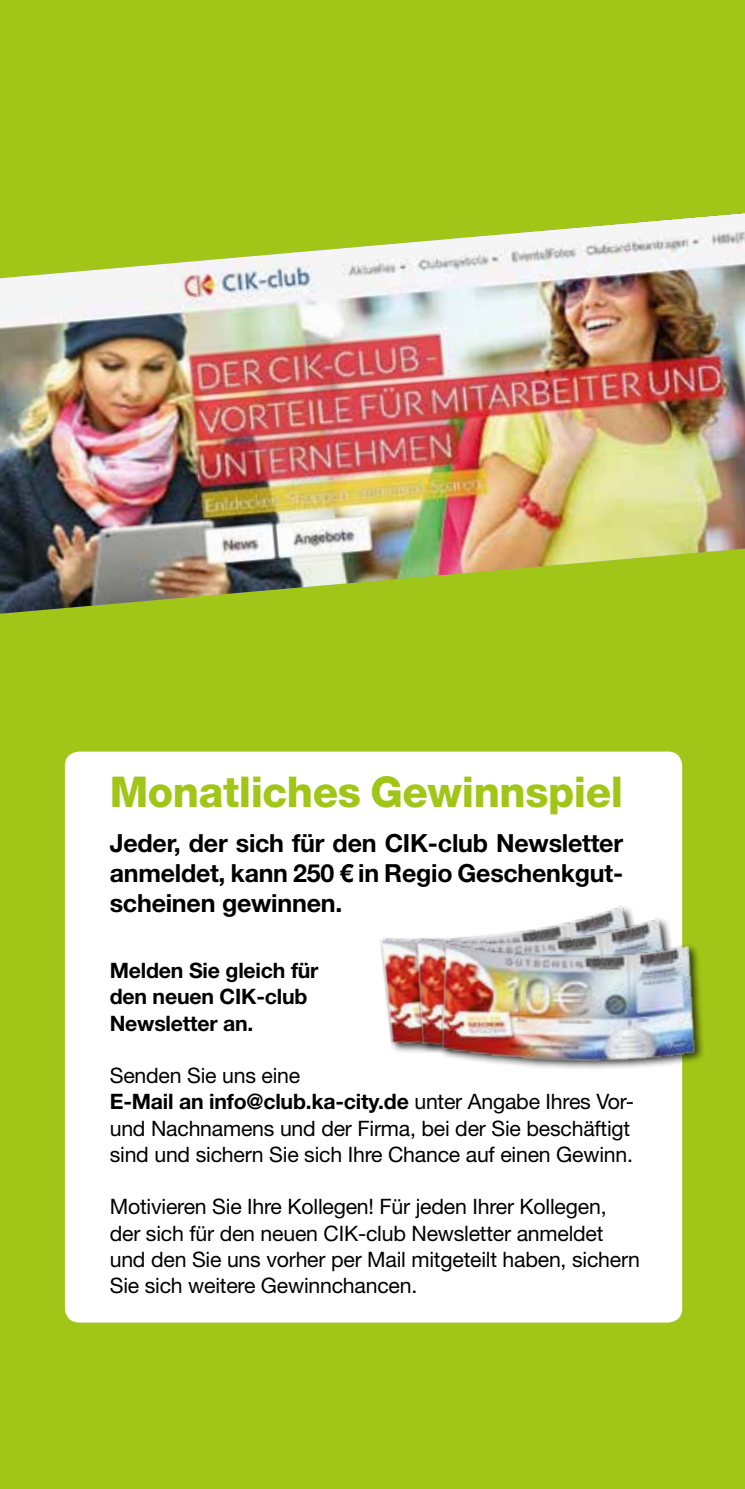
<style>
.page{position:relative;width:745px;height:1489px;background:#fff}
.page>*{position:absolute;margin:0;border:0;box-sizing:border-box;transform-origin:0 0}
.t1{font:800 42.5px "Helvetica Neue LT Std";letter-spacing:-.01em;color:#a2c617}
.t2{font:700 25px/30px "Helvetica Neue LT Std";letter-spacing:-.01em;color:#000;text-align:justify}
.t3{font:21.25px/26.2px "Helvetica Neue LT Std";letter-spacing:-.01em;color:#000}
.t4{font:700 21.25px/26.2px "Helvetica Neue LT Std";letter-spacing:-.01em;color:#000}
.s1{font-weight:700}
</style>
<div class="page">
<div style="left:0;top:0;width:744px;height:1488px;background:#a2c617"></div>
<img style="left:0;top:213px;width:744px;height:400px">
<div style="left:65px;top:751px;width:616px;height:571px;background:#fff;border-radius:14px"></div>
<img style="left:380px;top:906px;width:253px;height:146px">
<img style="left:408px;top:916px;width:262px;height:137px">
<div style="left:439px;top:940px;width:266px;height:130px;background:#000;opacity:.75"></div>
<img style="left:434px;top:936px;width:268px;height:130px">
<h1 class="t1" style="left:110px;top:767px;width:514px">Monatliches Gewinnspiel</h1>
<p class="t2" style="left:110px;top:827px;width:514px">Jeder, der sich für den CIK-club Newsletter anmeldet, kann 250 € in Regio Geschenkgut&shy;scheinen gewinnen.</p>
<p class="t4" style="left:110px;top:956px;width:210px">Melden Sie gleich für den neuen CIK-club<br>Newsletter an.</p>
<p class="t3" style="left:110px;top:1062px;width:525px">Senden Sie uns eine<br><span class="s1">E-Mail an info@club.ka-city.de</span> unter Angabe Ihres Vor&shy;und Nachnamens und der Firma, bei der Sie beschäftigt sind und sichern Sie sich Ihre Chance auf einen Gewinn.</p>
<p class="t3" style="left:110px;top:1193px;width:531px">Motivieren Sie Ihre Kollegen! Für jeden Ihrer Kollegen, der sich für den neuen CIK-club Newsletter anmeldet und den Sie uns vorher per Mail mitgeteilt haben, sichern Sie sich weitere Gewinnchancen.</p>
</div>
